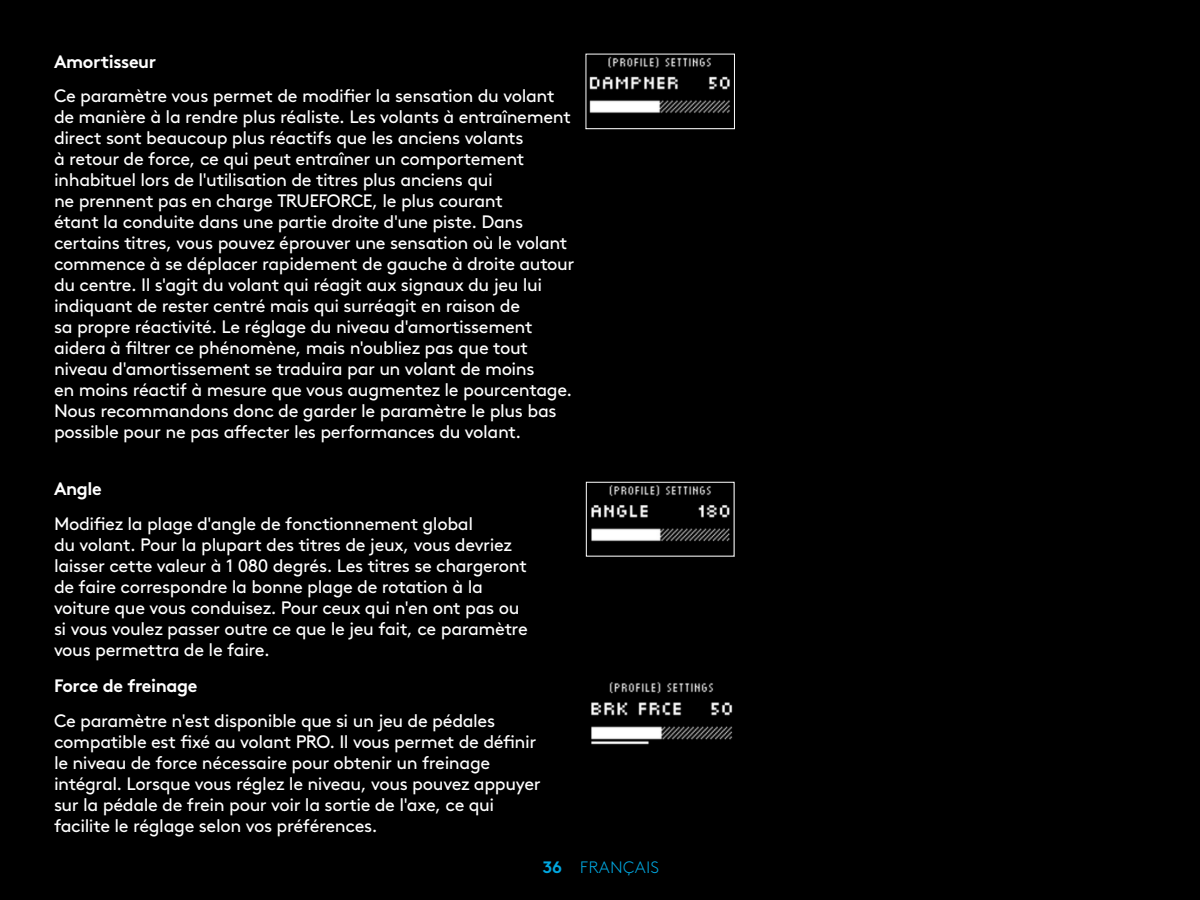
<style>
.page{position:relative;width:1200px;height:900px;background:#000}
.page>*{position:absolute;margin:0;border:0;box-sizing:border-box;transform-origin:0 0}
.Numbered_list{font:18px/21px "Brown Pro Regular Alt";letter-spacing:-.02em;color:#fff}
.Numbered_list-2{font:18px "Brown Pro Bold Alt";letter-spacing:-.02em;color:#fff}
.t1{font:300 16.5px "Brown Logitech Pan";letter-spacing:.01em;color:#00a7e0}
.s1{font-weight:700}
</style>
<div class="page">
<img style="left:591px;top:485px;width:139px;height:57px">
<img style="left:591px;top:682px;width:142px;height:63px">
<img style="left:589px;top:56px;width:141px;height:58px">
<div style="left:586px;top:54px;width:149px;height:75px;border:1px solid #fff"></div>
<p class="Numbered_list-2" style="left:54px;top:47px;width:104px">Amortisseur</p>
<p class="Numbered_list" style="left:54px;top:84px;width:522px">Ce paramètre vous permet de modifier la sensation du volant de manière à la rendre plus réaliste. Les volants à entraînement direct sont beaucoup plus réactifs que les anciens volants<br>à retour de force, ce qui peut entraîner un comportement inhabituel lors de l'utilisation de titres plus anciens qui<br>ne prennent pas en charge TRUEFORCE, le plus courant<br>étant la conduite dans une partie droite d'une piste. Dans certains titres, vous pouvez éprouver une sensation où le volant commence à se déplacer rapidement de gauche à droite autour du centre. Il s'agit du volant qui réagit aux signaux du jeu lui indiquant de rester centré mais qui surréagit en raison de<br>sa propre réactivité. Le réglage du niveau d'amortissement aidera à filtrer ce phénomène, mais n'oubliez pas que tout niveau d'amortissement se traduira par un volant de moins<br>en moins réactif à mesure que vous augmentez le pourcentage.<br>Nous recommandons donc de garder le paramètre le plus bas possible pour ne pas affecter les performances du volant.</p>
<p class="Numbered_list-2" style="left:54px;top:475px;width:49px">Angle</p>
<p class="Numbered_list" style="left:54px;top:512px;width:475px">Modifiez la plage d'angle de fonctionnement global<br>du volant. Pour la plupart des titres de jeux, vous devriez laisser cette valeur à 1 080 degrés. Les titres se chargeront de faire correspondre la bonne plage de rotation à la voiture que vous conduisez. Pour ceux qui n'en ont pas ou si vous voulez passer outre ce que le jeu fait, ce paramètre vous permettra de le faire.</p>
<p class="Numbered_list-2" style="left:54px;top:672px;width:145px">Force de freinage</p>
<p class="Numbered_list" style="left:54px;top:709px;width:488px">Ce paramètre n'est disponible que si un jeu de pédales compatible est fixé au volant PRO. Il vous permet de définir le niveau de force nécessaire pour obtenir un freinage intégral. Lorsque vous réglez le niveau, vous pouvez appuyer sur la pédale de frein pour voir la sortie de l'axe, ce qui facilite le réglage selon vos préférences.</p>
<p class="t1" style="left:542px;top:856px;width:118px"><span class="s1">36</span> FRANÇAIS</p>
</div>
